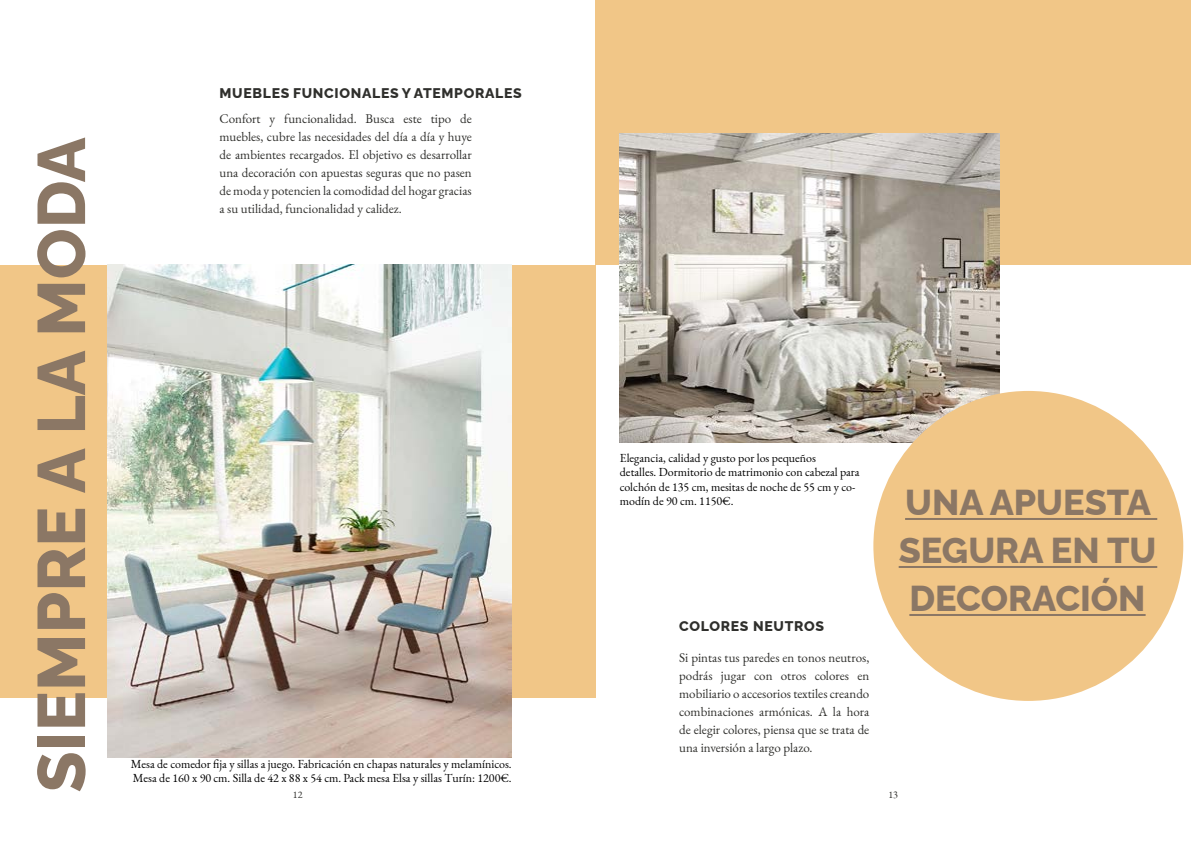
<style>
.page{position:relative;width:1191px;height:842px;background:#fff}
.page>*{position:absolute;margin:0;border:0;box-sizing:border-box;transform-origin:0 0}
.t1{font:800 67px "Raleway";color:#8b7765}
.t2{font:800 36px/48px "Raleway";color:#8b7765}
.t3{font:800 14px "Raleway";letter-spacing:.05em;color:#2f2f2c}
.t4{font:13px/18px "EB Garamond";color:#2f2f2c;text-align:justify}
.t5{font:12px/14.4px "EB Garamond";color:#000}
.t6{font:10px "EB Garamond";color:#2f2f2c}
</style>
<div class="page">
<div style="left:0;top:265px;width:595px;height:432px;background:#f1c687"></div>
<div style="left:595px;top:0;width:596px;height:265px;background:#f1c687"></div>
<img style="left:620px;top:133px;width:380px;height:309px">
<img style="left:108px;top:265px;width:404px;height:492px">
<div style="left:873px;top:391px;width:310px;height:310px;background:#f1c687;border-radius:50%"></div>
<hr style="left:905px;top:518px;width:252px;height:2px;background:#8b7765">
<hr style="left:898px;top:566px;width:259px;height:2px;background:#8b7765">
<hr style="left:909px;top:614px;width:236px;height:2px;background:#8b7765">
<h1 class="t1" style="left:10px;top:792px;width:657px;rotate:-90deg">SIEMPRE A LA MODA</h1>
<p class="t3" style="left:219px;top:82px;width:304px">MUEBLES FUNCIONALES Y ATEMPORALES</p>
<p class="t4" style="left:219px;top:110px;width:254px">Confort y funcionalidad. Busca este tipo de muebles, cubre las necesidades del día a día y huye de ambientes recargados. El objetivo es desarrollar una decoración con apuestas seguras que no pasen de moda y potencien la comodidad del hogar gracias a su utilidad, funcionalidad y calidez.</p>
<p class="t5" style="left:131px;top:756px;width:382px">Mesa de comedor fija y sillas a juego. Fabricación en chapas naturales y melamínicos.<br>Mesa de 160 x 90 cm. Silla de 42 x 88 x 54 cm. Pack mesa Elsa y sillas Turín: 1200€.</p>
<p class="t5" style="left:620px;top:450px;width:241px">Elegancia, calidad y gusto por los pequeños<br>detalles. Dormitorio de matrimonio con cabezal para colchón de 135 cm, mesitas de noche de 55 cm y co&shy;modín de 90 cm. 1150€.</p>
<p class="t3" style="left:679px;top:615px;width:146px">COLORES NEUTROS</p>
<p class="t4" style="left:679px;top:649px;width:192px">Si pintas tus paredes en tonos neutros, podrás jugar con otros colores en mobiliario o accesorios textiles creando combinaciones armónicas. A la hora de elegir colores, piensa que se trata de una inversión a largo plazo.</p>
<h2 class="t2" style="left:898px;top:475px;width:259px">UNA APUESTA<br>SEGURA EN TU<br>DECORACIÓN</h2>
<p class="t6" style="left:293px;top:788px;width:11px">12</p>
<p class="t6" style="left:888px;top:788px;width:11px">13</p>
</div>
